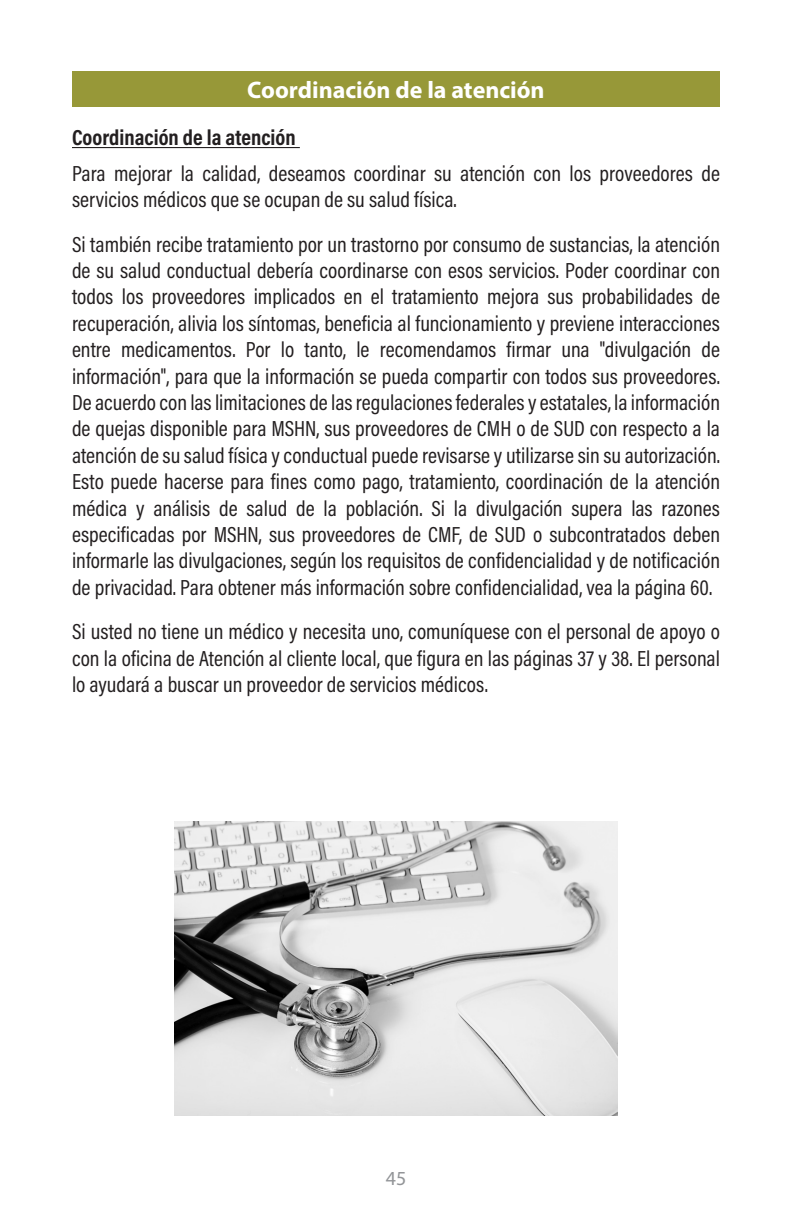
<style>
.page{position:relative;width:792px;height:1224px;background:#fff}
.page>*{position:absolute;margin:0;border:0;box-sizing:border-box;transform-origin:0 0}
.t1{font:700 24px "Myriad Pro";color:#fff}
.t2{font:22px/26.4px "Acumin Variable Concept";letter-spacing:-.09em;color:#231f20;text-align:justify}
.t3{font:22px "Acumin Variable Concept";letter-spacing:-.065em;color:#231f20}
.t4{font:20px "Myriad Pro";color:#939598}
</style>
<div class="page">
<div style="left:72px;top:71px;width:648px;height:36px;background:#979838"></div>
<hr style="left:72px;top:147px;width:228px;height:1px;background:#231f20">
<img style="left:174px;top:821px;width:444px;height:294px">
<p class="t1" style="left:247px;top:74px;width:299px">Coordinación de la atención</p>
<p class="t3" style="left:72px;top:123px;width:227px">Coordinación de la atención</p>
<p class="t2" style="left:72px;top:159px;width:652px">Para mejorar la calidad, deseamos coordinar su atención con los proveedores de servicios médicos que se ocupan de su salud física.</p>
<p class="t2" style="left:72px;top:230px;width:652px">Si también recibe tratamiento por un trastorno por consumo de sustancias, la atención de su salud conductual debería coordinarse con esos servicios. Poder coordinar con todos los proveedores implicados en el tratamiento mejora sus probabilidades de recuperación, alivia los síntomas, beneficia al funcionamiento y previene interacciones entre medicamentos. Por lo tanto, le recomendamos firmar una "divulgación de información", para que la información se pueda compartir con todos sus proveedores.<br>De acuerdo con las limitaciones de las regulaciones federales y estatales, la información de quejas disponible para MSHN, sus proveedores de CMH o de SUD con respecto a la atención de su salud física y conductual puede revisarse y utilizarse sin su autorización.<br>Esto puede hacerse para fines como pago, tratamiento, coordinación de la atención médica y análisis de salud de la población. Si la divulgación supera las razones especificadas por MSHN, sus proveedores de CMF, de SUD o subcontratados deben informarle las divulgaciones, según los requisitos de confidencialidad y de notificación de privacidad. Para obtener más información sobre confidencialidad, vea la página 60.</p>
<p class="t2" style="left:72px;top:617px;width:652px">Si usted no tiene un médico y necesita uno, comuníquese con el personal de apoyo o con la oficina de Atención al cliente local, que figura en las páginas 37 y 38. El personal lo ayudará a buscar un proveedor de servicios médicos.</p>
<p class="t4" style="left:386px;top:1166px;width:22px">45</p>
</div>
